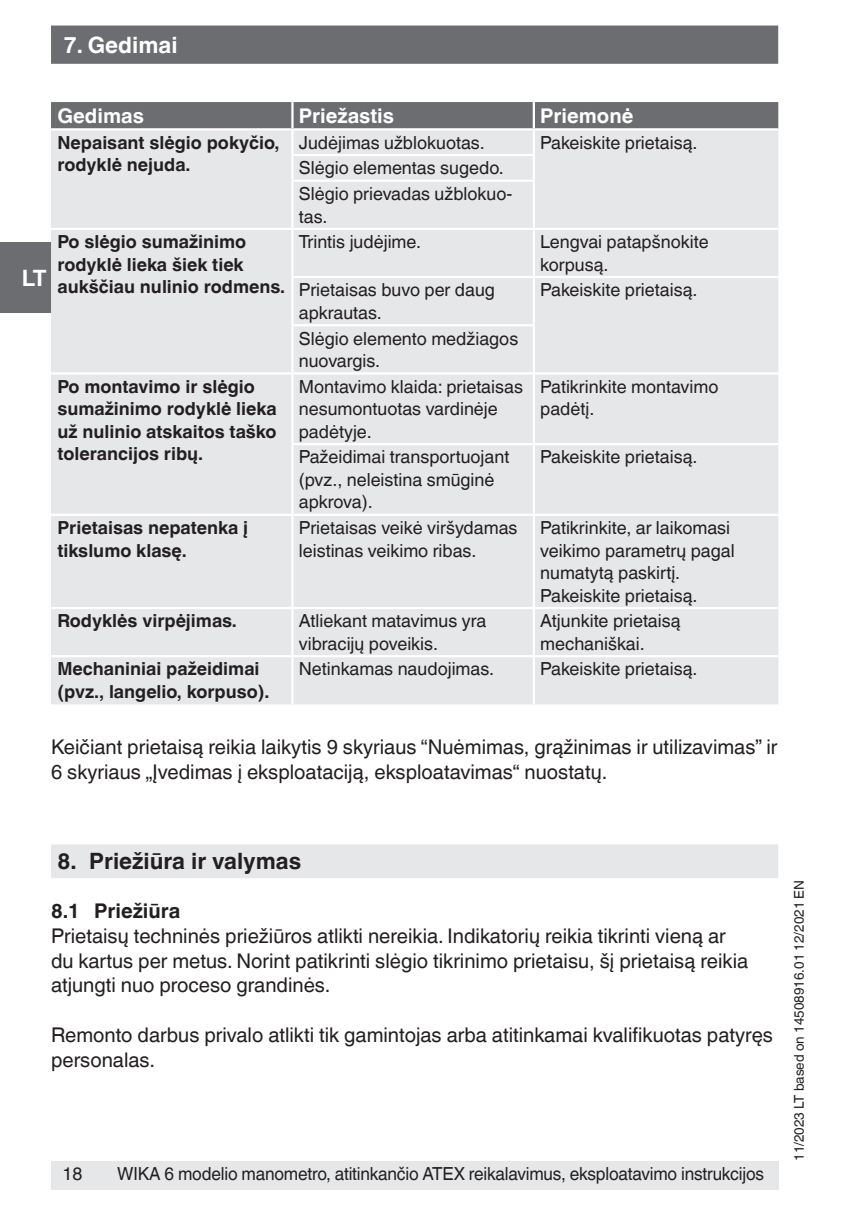
<style>
.page{position:relative;width:842px;height:1212px;background:#fff}
.page>*{position:absolute;margin:0;border:0;box-sizing:border-box;transform-origin:0 0}
.t1{font:700 22.5px "Helvetica World";color:#231f20}
.t2{font:700 22.5px "Helvetica World";color:#fff}
.t3{font:20.25px/24.8px "Helvetica World";color:#231f20}
.t4{font:700 20.25px "Helvetica World";color:#fff}
.t5{font:700 20.25px "Helvetica World";color:#231f20}
.t6{font:18px/22.5px "Helvetica World";color:#231f20}
.t7{font:700 18px/22.5px "Helvetica World";color:#231f20}
.t8{font:18px "Helvetica World";color:#231f20;scale:.96 1}
.t9{font:13.5px "Helvetica World";color:#231f20}
</style>
<div class="page">
<div style="left:51px;top:1161px;width:727px;height:29px;background:#e6e7e9"></div>
<div style="left:51px;top:26px;width:727px;height:38px;background:#6c6d70;border:2px solid #6c6d70"></div>
<div style="left:0;top:242px;width:53px;height:71px;background:#6c6d70"></div>
<div style="left:51px;top:844px;width:727px;height:34px;background:#e6e7e9"></div>
<div style="left:51px;top:102px;width:727px;height:26px;background:#6c6d70"></div>
<div style="left:51px;top:130px;width:727px;height:574px;background:#e6e7e9"></div>
<hr style="left:291px;top:102px;width:3px;height:26px;background:#fff">
<hr style="left:533px;top:102px;width:2px;height:26px;background:#fff">
<hr style="left:533px;top:130px;width:2px;height:24px;background:#fff">
<hr style="left:533px;top:156px;width:2px;height:24px;background:#fff">
<hr style="left:533px;top:182px;width:2px;height:46px;background:#fff">
<hr style="left:291px;top:130px;width:3px;height:24px;background:#fff">
<hr style="left:291px;top:156px;width:3px;height:24px;background:#fff">
<hr style="left:291px;top:182px;width:3px;height:46px;background:#fff">
<hr style="left:291px;top:230px;width:3px;height:46px;background:#fff">
<hr style="left:291px;top:278px;width:3px;height:46px;background:#fff">
<hr style="left:291px;top:326px;width:3px;height:46px;background:#fff">
<hr style="left:533px;top:230px;width:2px;height:46px;background:#fff">
<hr style="left:533px;top:278px;width:2px;height:46px;background:#fff">
<hr style="left:533px;top:326px;width:2px;height:46px;background:#fff">
<hr style="left:291px;top:375px;width:3px;height:68px;background:#fff">
<hr style="left:291px;top:445px;width:3px;height:69px;background:#fff">
<hr style="left:291px;top:154px;width:244px;height:2px;background:#fff">
<hr style="left:291px;top:180px;width:244px;height:2px;background:#fff">
<hr style="left:51px;top:228px;width:241px;height:2px;background:#fff">
<hr style="left:292px;top:228px;width:242px;height:2px;background:#fff">
<hr style="left:534px;top:228px;width:244px;height:2px;background:#fff">
<hr style="left:291px;top:276px;width:243px;height:2px;background:#fff">
<hr style="left:534px;top:276px;width:244px;height:2px;background:#fff">
<hr style="left:291px;top:324px;width:244px;height:2px;background:#fff">
<hr style="left:51px;top:372px;width:241px;height:3px;background:#fff">
<hr style="left:292px;top:372px;width:242px;height:3px;background:#fff">
<hr style="left:534px;top:372px;width:244px;height:3px;background:#fff">
<hr style="left:533px;top:375px;width:2px;height:68px;background:#fff">
<hr style="left:291px;top:443px;width:243px;height:2px;background:#fff">
<hr style="left:534px;top:443px;width:244px;height:2px;background:#fff">
<hr style="left:533px;top:445px;width:2px;height:69px;background:#fff">
<hr style="left:51px;top:514px;width:241px;height:2px;background:#fff">
<hr style="left:292px;top:514px;width:242px;height:2px;background:#fff">
<hr style="left:291px;top:516px;width:3px;height:91px;background:#fff">
<hr style="left:534px;top:514px;width:244px;height:2px;background:#fff">
<hr style="left:533px;top:516px;width:2px;height:91px;background:#fff">
<hr style="left:51px;top:607px;width:241px;height:2px;background:#fff">
<hr style="left:292px;top:607px;width:242px;height:2px;background:#fff">
<hr style="left:291px;top:609px;width:3px;height:46px;background:#fff">
<hr style="left:534px;top:607px;width:244px;height:2px;background:#fff">
<hr style="left:533px;top:609px;width:2px;height:46px;background:#fff">
<hr style="left:51px;top:655px;width:241px;height:2px;background:#fff">
<hr style="left:292px;top:655px;width:242px;height:2px;background:#fff">
<hr style="left:291px;top:657px;width:3px;height:47px;background:#fff">
<hr style="left:534px;top:655px;width:244px;height:2px;background:#fff">
<hr style="left:533px;top:657px;width:2px;height:47px;background:#fff">
<p class="t2" style="left:64px;top:32px;width:115px">7. Gedimai</p>
<p class="t2" style="left:22px;top:265px;width:26px">LT</p>
<p class="t4" style="left:57px;top:104px;width:88px">Gedimas</p>
<p class="t4" style="left:299px;top:104px;width:97px">Priežastis</p>
<p class="t4" style="left:540px;top:104px;width:95px">Priemonė</p>
<p class="t7" style="left:57px;top:131px;width:224px">Nepaisant slėgio pokyčio, rodyklė nejuda.</p>
<p class="t6" style="left:299px;top:131px;width:187px">Judėjimas užblokuotas.</p>
<p class="t6" style="left:540px;top:131px;width:159px">Pakeiskite prietaisą.</p>
<p class="t6" style="left:299px;top:155px;width:215px;line-height:25.7px">Slėgio elementas sugedo.<br>Slėgio prievadas užblokuo-</p>
<p class="t6" style="left:299px;top:205px;width:30px">tas.</p>
<p class="t7" style="left:57px;top:231px;width:229px">Po slėgio sumažinimo rodyklė lieka šiek tiek aukščiau nulinio rodmens.</p>
<p class="t6" style="left:299px;top:231px;width:124px">Trintis judėjime.</p>
<p class="t6" style="left:540px;top:231px;width:170px">Lengvai patapšnokite korpusą.</p>
<p class="t6" style="left:299px;top:279px;width:198px">Prietaisas buvo per daug apkrautas.</p>
<p class="t6" style="left:540px;top:279px;width:159px">Pakeiskite prietaisą.</p>
<p class="t6" style="left:299px;top:327px;width:221px">Slėgio elemento medžiagos nuovargis.</p>
<p class="t7" style="left:57px;top:375px;width:221px">Po montavimo ir slėgio sumažinimo rodyklė lieka už nulinio atskaitos taško tolerancijos ribų.</p>
<p class="t6" style="left:299px;top:375px;width:226px">Montavimo klaida: prietaisas nesumontuotas vardinėje padėtyje.</p>
<p class="t6" style="left:540px;top:375px;width:180px">Patikrinkite montavimo padėtį.</p>
<p class="t6" style="left:299px;top:446px;width:212px">Pažeidimai transportuojant (pvz., neleistina smūginė apkrova).</p>
<p class="t6" style="left:540px;top:446px;width:159px">Pakeiskite prietaisą.</p>
<p class="t7" style="left:57px;top:517px;width:192px">Prietaisas nepatenka į tikslumo klasę.</p>
<p class="t6" style="left:299px;top:517px;width:220px">Prietaisas veikė viršydamas leistinas veikimo ribas.</p>
<p class="t6" style="left:540px;top:517px;width:196px">Patikrinkite, ar laikomasi veikimo parametrų pagal numatytą paskirtį.<br>Pakeiskite prietaisą.</p>
<p class="t7" style="left:57px;top:610px;width:181px">Rodyklės virpėjimas.</p>
<p class="t6" style="left:299px;top:610px;width:189px">Atliekant matavimus yra vibracijų poveikis.</p>
<p class="t6" style="left:540px;top:610px;width:142px">Atjunkite prietaisą mechaniškai.</p>
<p class="t7" style="left:57px;top:658px;width:214px">Mechaniniai pažeidimai (pvz., langelio, korpuso).</p>
<p class="t6" style="left:299px;top:658px;width:197px">Netinkamas naudojimas.</p>
<p class="t6" style="left:540px;top:658px;width:159px">Pakeiskite prietaisą.</p>
<p class="t3" style="left:51px;top:734px;width:728px">Keičiant prietaisą reikia laikytis 9 skyriaus “Nuėmimas, grąžinimas ir utilizavimas” ir<br>6 skyriaus „Įvedimas į eksploataciją, eksploatavimas“ nuostatų.</p>
<p class="t1" style="left:57px;top:848px;width:245px">8. Priežiūra ir valymas</p>
<p class="t5" style="left:51px;top:899px;width:131px">8.1 Priežiūra</p>
<p class="t3" style="left:51px;top:923px;width:699px">Prietaisų techninės priežiūros atlikti nereikia. Indikatorių reikia tikrinti vieną ar du kartus per metus. Norint patikrinti slėgio tikrinimo prietaisu, šį prietaisą reikia atjungti nuo proceso grandinės.</p>
<p class="t3" style="left:51px;top:1022px;width:723px">Remonto darbus privalo atlikti tik gamintojas arba atitinkamai kvalifikuotas patyręs personalas.</p>
<p class="t6" style="left:63px;top:1163px;width:22px">18</p>
<p class="t8" style="left:117px;top:1163px;width:675px">WIKA 6 modelio manometro, atitinkančio ATEX reikalavimus, eksploatavimo instrukcijos</p>
<p class="t9" style="left:791px;top:1161px;width:282px;rotate:-90deg">11/2023 LT based on 14508916.01 12/2021 EN</p>
</div>
